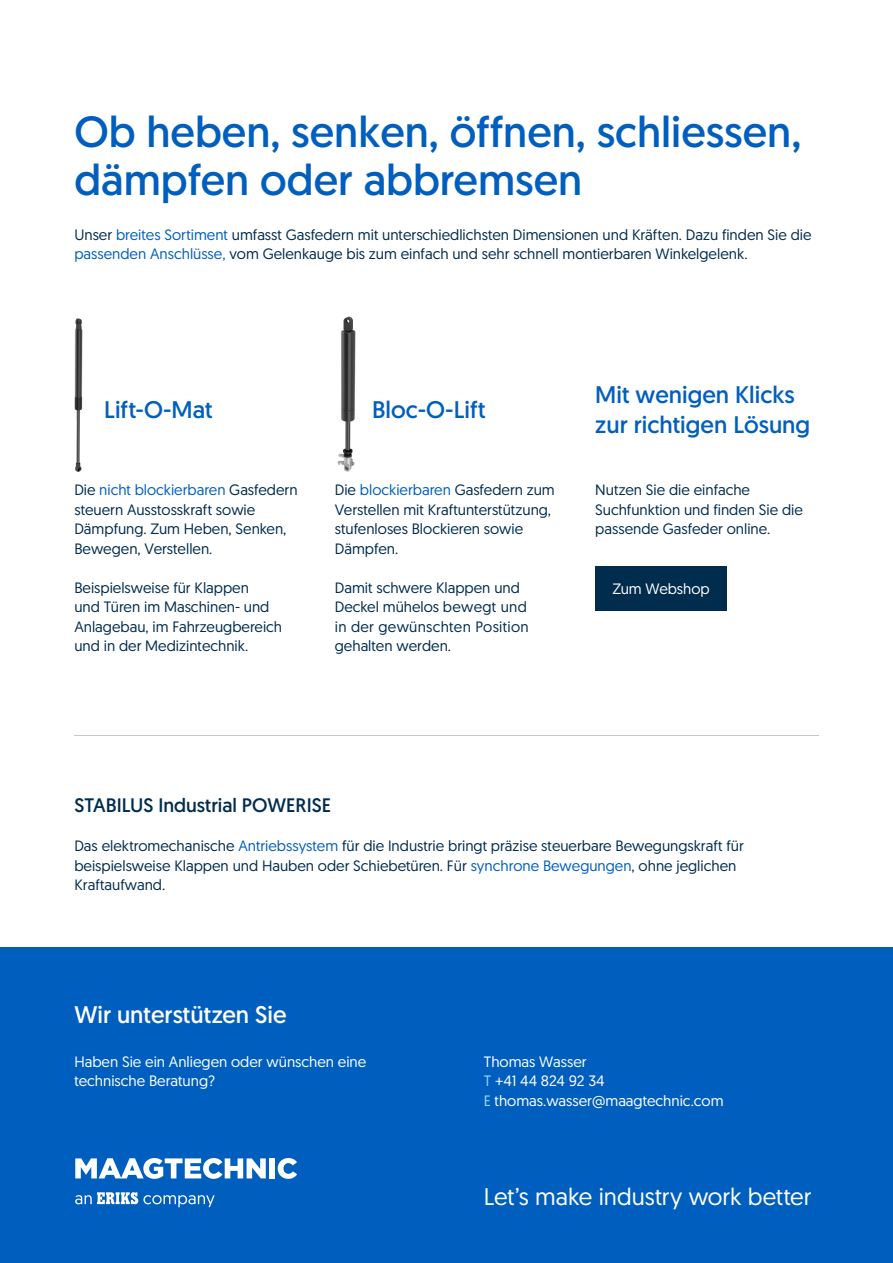
<style>
.page{position:relative;width:893px;height:1263px;background:#fff}
.page>*{position:absolute;margin:0;border:0;box-sizing:border-box;transform-origin:0 0}
.t1{font:43.5px/48px "Geomanist";color:#005fbe}
.t2{font:24px/30px "Geomanist";color:#005fbe}
.t3{font:24px "Geomanist";color:#fff}
.t4{font:24px "Geomanist";color:#fff}
.t5{font:19.5px "Geomanist";color:#002c4e}
.t6{font:15px/19.5px "Geomanist";color:#002c4e}
.t7{font:15px/19.5px "Geomanist";color:#fff}
.s1{color:#005fbe}
.s2{color:#9ad7f9}
</style>
<div class="page">
<div style="left:0;top:947px;width:893px;height:316px;background:#005fbe"></div>
<svg style="left:75px;top:1158px;width:191px;height:21px"></svg>
<div style="left:269px;top:1158px;width:6px;height:20px;background:#fff"></div>
<svg style="left:278px;top:1158px;width:19px;height:21px"></svg>
<svg style="left:75px;top:1192px;width:140px;height:15px"></svg>
<hr style="left:74px;top:735px;width:745px;height:1px;background:#c1c7cd">
<img style="left:337px;top:316px;width:19px;height:156px">
<img style="left:74px;top:318px;width:9px;height:154px">
<div style="left:595px;top:567px;width:132px;height:44px;background:#002c4e"></div>
<h1 class="t1" style="left:74px;top:107px;width:728px">Ob heben, senken, öffnen, schliessen, dämpfen oder abbremsen</h1>
<p class="t6" style="left:74px;top:224px;width:739px">Unser <span class="s1">breites Sortiment</span> umfasst Gasfedern mit unterschiedlichsten Dimensionen und Kräften. Dazu finden Sie die <span class="s1">passenden Anschlüsse,</span> vom Gelenkauge bis zum einfach und sehr schnell montierbaren Winkelgelenk.</p>
<h2 class="t2" style="left:104px;top:394px;width:110px">Lift-O-Mat</h2>
<h2 class="t2" style="left:372px;top:394px;width:115px">Bloc-O-Lift</h2>
<p class="t6" style="left:74px;top:480px;width:225px">Die <span class="s1">nicht blockierbaren</span> Gasfedern steuern Ausstosskraft sowie<br>Dämpfung. Zum Heben, Senken,<br>Bewegen, Verstellen.</p>
<p class="t6" style="left:74px;top:577px;width:209px">Beispielsweise für Klappen<br>und Türen im Maschinen- und<br>Anlagebau, im Fahrzeugbereich und in der Medizintechnik.</p>
<p class="t6" style="left:335px;top:480px;width:221px">Die <span class="s1">blockierbaren</span> Gasfedern zum<br>Verstellen mit Kraftunterstützung, stufenloses Blockieren sowie<br>Dämpfen.</p>
<p class="t6" style="left:335px;top:577px;width:195px">Damit schwere Klappen und<br>Deckel mühelos bewegt und in der gewünschten Position gehalten werden.</p>
<h2 class="t2" style="left:595px;top:379px;width:216px">Mit wenigen Klicks zur richtigen Lösung</h2>
<p class="t6" style="left:595px;top:480px;width:209px">Nutzen Sie die einfache<br>Suchfunktion und finden Sie die passende Gasfeder online.</p>
<p class="t7" style="left:612px;top:578px;width:99px">Zum Webshop</p>
<h3 class="t5" style="left:74px;top:793px;width:258px">STABILUS Industrial POWERISE</h3>
<p class="t6" style="left:74px;top:836px;width:671px">Das elektromechanische <span class="s1">Antriebssystem</span> für die Industrie bringt präzise steuerbare Bewegungskraft für beispielsweise Klappen und Hauben oder Schiebetüren. Für <span class="s1">synchrone Bewegungen</span>, ohne jeglichen<br>Kraftaufwand.</p>
<h2 class="t4" style="left:74px;top:999px;width:214px">Wir unterstützen Sie</h2>
<p class="t7" style="left:74px;top:1051px;width:293px">Haben Sie ein Anliegen oder wünschen eine technische Beratung?</p>
<p class="t7" style="left:484px;top:1051px;width:241px">Thomas Wasser<br><span class="s2">T</span> +41 44 824 92 34<br><span class="s2">E</span> thomas.wasser@maagtechnic.com</p>
<h2 class="t3" style="left:484px;top:1181px;width:329px">Let’s make industry work better</h2>
</div>
